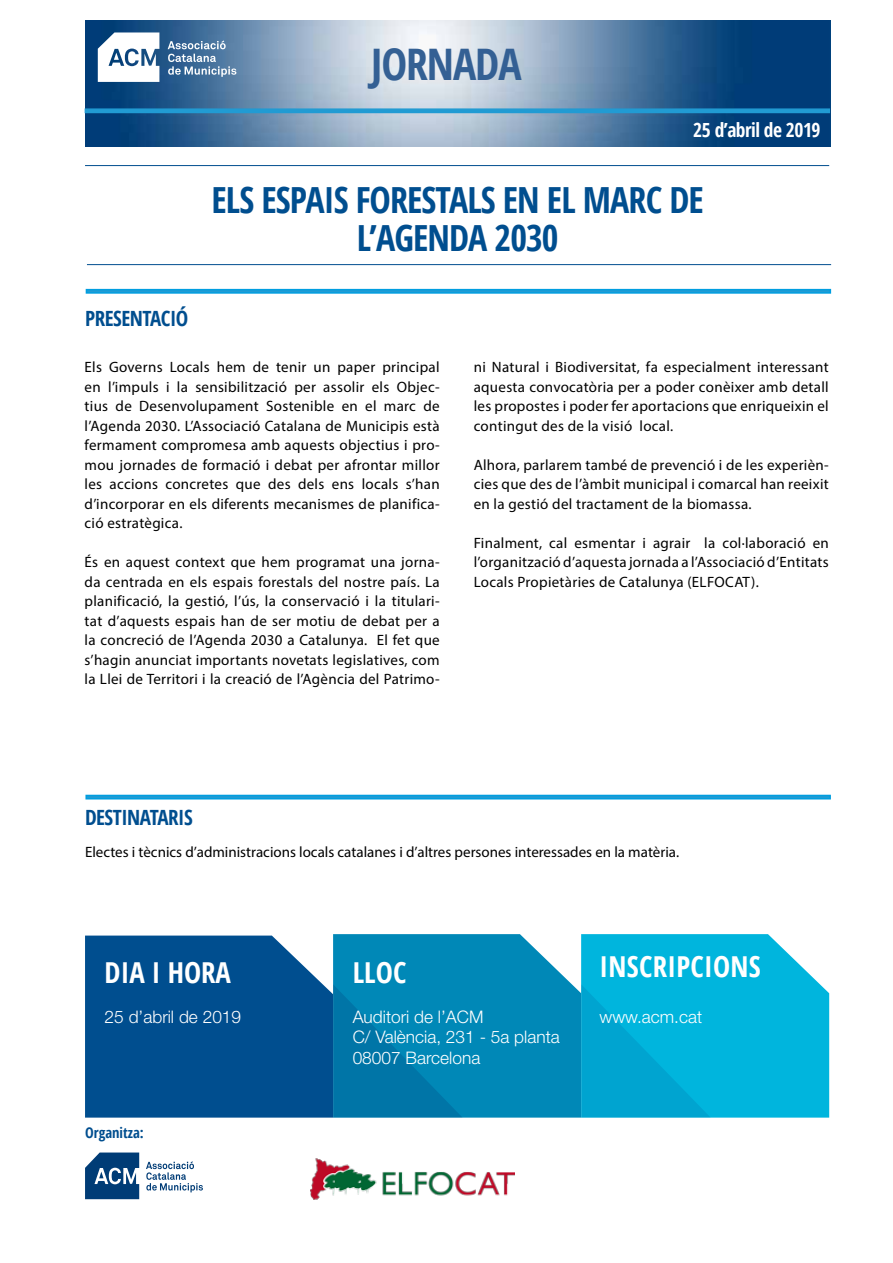
<style>
.page{position:relative;width:893px;height:1263px;background:#fff}
.page>*{position:absolute;margin:0;border:0;box-sizing:border-box;transform-origin:0 0}
.t1{font:700 condensed 43.5px "Open Sans";letter-spacing:-.025em;color:#346094}
.t2{font:700 condensed 36px/37.5px "Open Sans";letter-spacing:-.025em;color:#004e8f;text-align:center}
.t3{font:700 condensed 28.8px "Open Sans";letter-spacing:.01em;color:#fff}
.t4{font:700 condensed 21px "Open Sans";letter-spacing:-.025em;color:#004e8f}
.t5{font:700 condensed 19.5px "Open Sans";letter-spacing:-.025em;color:#fff}
.t6{font:300 17.25px/20.2px "Helvetica Neue LT Std";color:#fff}
.t7{font:15px/19.5px "Myriad Pro";letter-spacing:.02em;color:#000;text-align:justify}
.t8{font:15px "Myriad Pro";color:#000}
.t9{font:700 condensed 14.55px "Open Sans";color:#004e8f}
</style>
<div class="page">
<div style="left:85px;top:935px;width:248px;height:182px;background:#004e8f"></div>
<svg style="left:333px;top:934px;width:248px;height:183px;fill:#0088b7"></svg>
<svg style="left:581px;top:934px;width:248px;height:183px;fill:#00b5dd"></svg>
<svg style="left:333px;top:984px;width:130px;height:133px"></svg>
<svg style="left:581px;top:984px;width:130px;height:133px"></svg>
<hr style="left:87px;top:264px;width:744px;height:1px;background:#004e8f">
<hr style="left:85px;top:165px;width:744px;height:1px;background:#004e8f">
<img style="left:85px;top:20px;width:745px;height:127px">
<svg style="left:85px;top:1152px;width:54px;height:47px"></svg>
<svg style="left:146px;top:1161px;width:57px;height:31px"></svg>
<svg style="left:168px;top:40px;width:68px;height:37px"></svg>
<svg style="left:98px;top:32px;width:61px;height:50px"></svg>
<svg style="left:86px;top:289px;width:745px;height:5px"></svg>
<svg style="left:85px;top:108px;width:745px;height:5px;fill:#219bd3"></svg>
<img style="left:310px;top:1158px;width:204px;height:41px">
<svg style="left:85px;top:795px;width:746px;height:4px"></svg>
<h1 class="t1" style="left:371px;top:34px;width:152px">JORNADA</h1>
<h3 class="t5" style="left:693px;top:116px;width:129px">25 d’abril de 2019</h3>
<h3 class="t4" style="left:85px;top:303px;width:105px">PRESENTACIÓ</h3>
<h2 class="t2" style="left:212px;top:181px;width:494px">ELS ESPAIS FORESTALS EN EL MARC DE<br>L’AGENDA 2030</h2>
<p class="t7" style="left:85px;top:357px;width:357px">Els Governs Locals hem de tenir un paper principal en l’impuls i la sensibilització per assolir els Objec&shy;tius de Desenvolupament Sostenible en el marc de l’Agenda 2030. L’Associació Catalana de Municipis està fermament compromesa amb aquests objectius i pro&shy;mou jornades de formació i debat per afrontar millor les accions concretes que des dels ens locals s’han d’incorporar en els diferents mecanismes de planifica&shy;ció estratègica.</p>
<p class="t7" style="left:85px;top:552px;width:357px">És en aquest context que hem programat una jorna&shy;da centrada en els espais forestals del nostre país. La planificació, la gestió, l’ús, la conservació i la titulari&shy;tat d’aquests espais han de ser motiu de debat per a la concreció de l’Agenda 2030 a Catalunya. El fet que s’hagin anunciat importants novetats legislatives, com la Llei de Territori i la creació de l’Agència del Patrimo-</p>
<p class="t7" style="left:474px;top:357px;width:357px">ni Natural i Biodiversitat, fa especialment interessant aquesta convocatòria per a poder conèixer amb detall les propostes i poder fer aportacions que enriqueixin el contingut des de la visió local.</p>
<p class="t7" style="left:474px;top:455px;width:357px">Alhora, parlarem també de prevenció i de les experièn&shy;cies que des de l’àmbit municipal i comarcal han reeixit en la gestió del tractament de la biomassa.</p>
<p class="t7" style="left:474px;top:533px;width:357px">Finalment, cal esmentar i agrair la col·laboració en l’organització d’aquesta jornada a l’Associació d’Entitats Locals Propietàries de Catalunya (ELFOCAT).</p>
<h3 class="t4" style="left:85px;top:803px;width:109px">DESTINATARIS</h3>
<p class="t8" style="left:85px;top:843px;width:596px">Electes i tècnics d’administracions locals catalanes i d’altres persones interessades en la matèria.</p>
<h3 class="t3" style="left:105px;top:952px;width:128px">DIA I HORA</h3>
<p class="t6" style="left:105px;top:1007px;width:138px">25 d’abril de 2019</p>
<p class="t9" style="left:85px;top:1122px;width:60px">Organitza:</p>
<h3 class="t3" style="left:353px;top:952px;width:55px">LLOC</h3>
<p class="t6" style="left:353px;top:1007px;width:209px">Auditori de l’ACM<br>C/ València, 231 - 5a planta<br>08007 Barcelona</p>
<h3 class="t3" style="left:600px;top:947px;width:163px">INSCRIPCIONS</h3>
<p class="t6" style="left:600px;top:1007px;width:104px">www.acm.cat</p>
</div>
